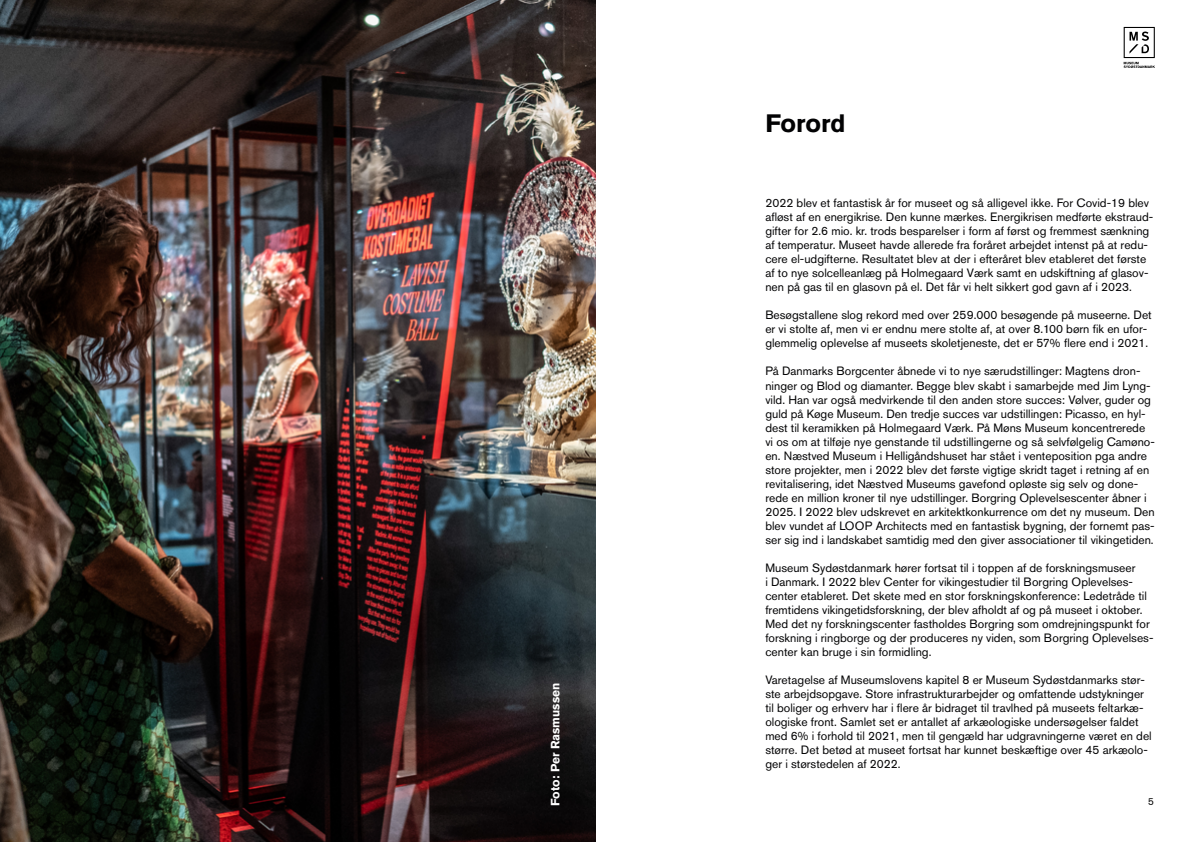
<style>
.page{position:relative;width:1191px;height:842px;background:#fff}
.page>*{position:absolute;margin:0;border:0;box-sizing:border-box;transform-origin:0 0}
.t1{font:700 25px "Akzidenz Grotesk Pro";color:#020203}
.t2{font:12px/14px "Akzidenz Grotesk Pro";color:#020203}
.t3{font:700 12px "Akzidenz Grotesk Pro";color:#fff}
.t4{font:10px "Akzidenz Grotesk Pro";color:#000}
</style>
<div class="page">
<svg style="left:1123px;top:27px;width:31px;height:41px"></svg>
<img style="left:0;top:0;width:595px;height:842px">
<p class="t3" style="left:547px;top:806px;width:125px;rotate:-90deg">Foto: Per Rasmussen</p>
<h1 class="t1" style="left:765px;top:107px;width:82px">Forord</h1>
<p class="t2" style="left:765px;top:196px;width:389px">2022 blev et fantastisk år for museet og så alligevel ikke. For Covid-19 blev afløst af en energikrise. Den kunne mærkes. Energikrisen medførte ekstraud&shy;gifter for 2.6 mio. kr. trods besparelser i form af først og fremmest sænkning af temperatur. Museet havde allerede fra foråret arbejdet intenst på at redu&shy;cere el-udgifterne. Resultatet blev at der i efteråret blev etableret det første af to nye solcelleanlæg på Holmegaard Værk samt en udskiftning af glasov&shy;nen på gas til en glasovn på el. Det får vi helt sikkert god gavn af i 2023.</p>
<p class="t2" style="left:765px;top:308px;width:388px">Besøgstallene slog rekord med over 259.000 besøgende på museerne. Det er vi stolte af, men vi er endnu mere stolte af, at over 8.100 børn fik en ufor&shy;glemmelig oplevelse af museets skoletjeneste, det er 57% flere end i 2021.</p>
<p class="t2" style="left:765px;top:364px;width:391px">På Danmarks Borgcenter åbnede vi to nye særudstillinger: Magtens dron&shy;ninger og Blod og diamanter. Begge blev skabt i samarbejde med Jim Lyng&shy;vild. Han var også medvirkende til den anden store succes: Vølver, guder og guld på Køge Museum. Den tredje succes var udstillingen: Picasso, en hyl&shy;dest til keramikken på Holmegaard Værk. På Møns Museum koncentrerede vi os om at tilføje nye genstande til udstillingerne og så selvfølgelig Camøno&shy;en. Næstved Museum i Helligåndshuset har stået i venteposition pga andre store projekter, men i 2022 blev det første vigtige skridt taget i retning af en revitalisering, idet Næstved Museums gavefond opløste sig selv og done&shy;rede en million kroner til nye udstillinger. Borgring Oplevelsescenter åbner i 2025. I 2022 blev udskrevet en arkitektkonkurrence om det ny museum. Den blev vundet af LOOP Architects med en fantastisk bygning, der fornemt pas&shy;ser sig ind i landskabet samtidig med den giver associationer til vikingetiden.</p>
<p class="t2" style="left:765px;top:560px;width:389px">Museum Sydøstdanmark hører fortsat til i toppen af de forskningsmuseer<br>i Danmark. I 2022 blev Center for vikingestudier til Borgring Oplevelses&shy;center etableret. Det skete med en stor forskningskonference: Ledetråde til fremtidens vikingetidsforskning, der blev afholdt af og på museet i oktober.<br>Med det ny forskningscenter fastholdes Borgring som omdrejningspunkt for forskning i ringborge og der produceres ny viden, som Borgring Oplevelses&shy;center kan bruge i sin formidling.</p>
<p class="t2" style="left:765px;top:672px;width:388px">Varetagelse af Museumslovens kapitel 8 er Museum Sydøstdanmarks stør&shy;ste arbejdsopgave. Store infrastrukturarbejder og omfattende udstykninger til boliger og erhverv har i flere år bidraget til travlhed på museets feltarkæ&shy;ologiske front. Samlet set er antallet af arkæologiske undersøgelser faldet med 6% i forhold til 2021, men til gengæld har udgravningerne været en del større. Det betød at museet fortsat har kunnet beskæftige over 45 arkæolo&shy;ger i størstedelen af 2022.</p>
<p class="t4" style="left:1148px;top:795px;width:7px">5</p>
</div>
